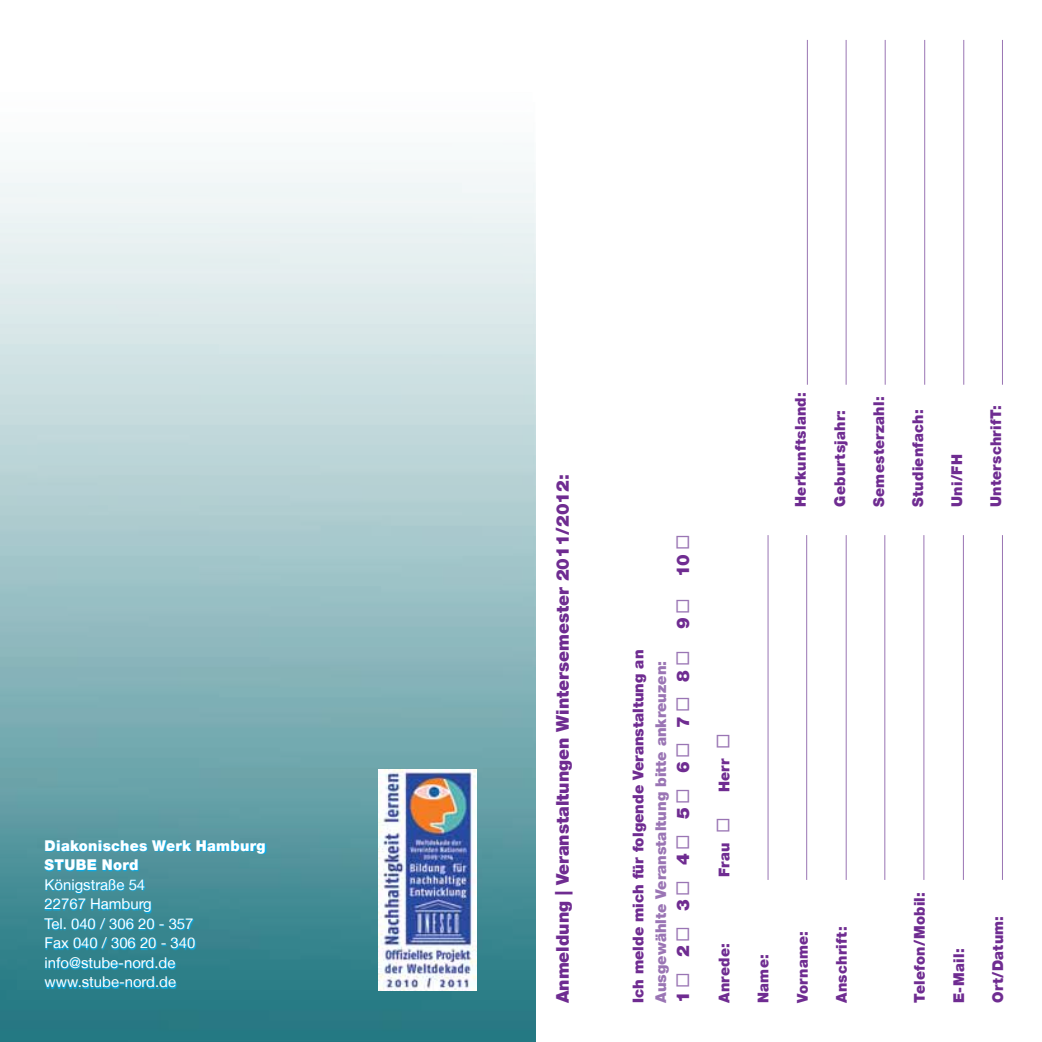
<style>
.page{position:relative;width:1042px;height:1042px;background:#fff}
.page>*{position:absolute;margin:0;border:0;box-sizing:border-box;transform-origin:0 0}
.t1{font:900 17.5px "Helvetica Neue LT";color:#6f2c91}
.t2{font:900 14.88px "Helvetica Neue LT";letter-spacing:.02em;color:#6f2c91}
.t3{font:14.88px/19.6px "Helvetica Neue LT";color:#fff}
.t4{font:900 14.88px "Helvetica Neue LT";color:#9a75b4}
.t5{font:900 14.88px "Helvetica Neue LT";color:#6f2c91}
.t6{font:900 14.88px/19.6px "Helvetica Neue LT";letter-spacing:.02em;color:#fff}
.s1{color:#9a75b4}
</style>
<div class="page">
<img style="left:0;top:163px;width:536px;height:879px">
<svg style="left:44px;top:840px;width:223px;height:149px"></svg>
<img style="left:378px;top:769px;width:98px;height:221px">
<hr style="left:768px;top:535px;width:1px;height:345px;background:#9a75b4">
<hr style="left:806px;top:535px;width:1px;height:345px;background:#9a75b4">
<hr style="left:846px;top:535px;width:1px;height:345px;background:#9a75b4">
<hr style="left:884px;top:535px;width:1px;height:345px;background:#9a75b4">
<hr style="left:923px;top:535px;width:1px;height:345px;background:#9a75b4">
<hr style="left:963px;top:535px;width:1px;height:345px;background:#9a75b4">
<hr style="left:1002px;top:535px;width:1px;height:345px;background:#9a75b4">
<hr style="left:846px;top:40px;width:1px;height:345px;background:#9a75b4">
<hr style="left:807px;top:40px;width:1px;height:345px;background:#9a75b4">
<hr style="left:885px;top:40px;width:1px;height:345px;background:#9a75b4">
<hr style="left:924px;top:40px;width:1px;height:345px;background:#9a75b4">
<hr style="left:963px;top:40px;width:1px;height:345px;background:#9a75b4">
<hr style="left:1002px;top:40px;width:1px;height:345px;background:#9a75b4">
<p class="t6" style="left:45px;top:835px;width:223px">Diakonisches Werk Hamburg<br>STUBE Nord</p>
<p class="t3" style="left:45px;top:874px;width:152px">Königstraße 54<br>22767 Hamburg<br>Tel. 040 / 306 20 - 357<br>Fax 040 / 306 20 - 340 info@stube-nord.de www.stube-nord.de</p>
<p class="t1" style="left:552px;top:1003px;width:530px;rotate:-90deg">Anmeldung | Veranstaltungen Wintersemester 2011/2012:</p>
<p class="t1" style="left:672px;top:1003px;width:470px;rotate:-90deg">1<span class="s1">◻</span> 2<span class="s1">◻</span> 3<span class="s1">◻</span> 4<span class="s1">◻</span> 5<span class="s1">◻</span> 6<span class="s1">◻</span> 7<span class="s1">◻</span> 8<span class="s1">◻</span> 9<span class="s1">◻</span> 10<span class="s1">◻</span></p>
<p class="t5" style="left:629px;top:1003px;width:355px;rotate:-90deg">Ich melde mich für folgende Veranstaltung an</p>
<p class="t4" style="left:652px;top:1003px;width:344px;rotate:-90deg">Ausgewählte Veranstaltung bitte ankreuzen:</p>
<p class="t2" style="left:715px;top:792px;width:61px;rotate:-90deg">Herr <span class="s1">◻</span></p>
<p class="t2" style="left:715px;top:877px;width:61px;rotate:-90deg">Frau <span class="s1">◻</span></p>
<p class="t2" style="left:715px;top:1003px;width:62px;rotate:-90deg">Anrede:</p>
<p class="t2" style="left:792px;top:507px;width:116px;rotate:-90deg">Herkunftsland:</p>
<p class="t2" style="left:831px;top:507px;width:99px;rotate:-90deg">Geburtsjahr:</p>
<p class="t2" style="left:870px;top:507px;width:112px;rotate:-90deg">Semesterzahl:</p>
<p class="t2" style="left:909px;top:507px;width:99px;rotate:-90deg">Studienfach:</p>
<p class="t2" style="left:948px;top:507px;width:54px;rotate:-90deg">Uni/FH</p>
<p class="t2" style="left:987px;top:507px;width:103px;rotate:-90deg">UnterschrifT:</p>
<p class="t2" style="left:754px;top:1003px;width:50px;rotate:-90deg">Name:</p>
<p class="t2" style="left:793px;top:1003px;width:74px;rotate:-90deg">Vorname:</p>
<p class="t2" style="left:832px;top:1003px;width:78px;rotate:-90deg">Anschrift:</p>
<p class="t2" style="left:911px;top:1003px;width:112px;rotate:-90deg">Telefon/Mobil:</p>
<p class="t2" style="left:950px;top:1003px;width:56px;rotate:-90deg">E-Mail:</p>
<p class="t2" style="left:989px;top:1003px;width:89px;rotate:-90deg">Ort/Datum:</p>
</div>
